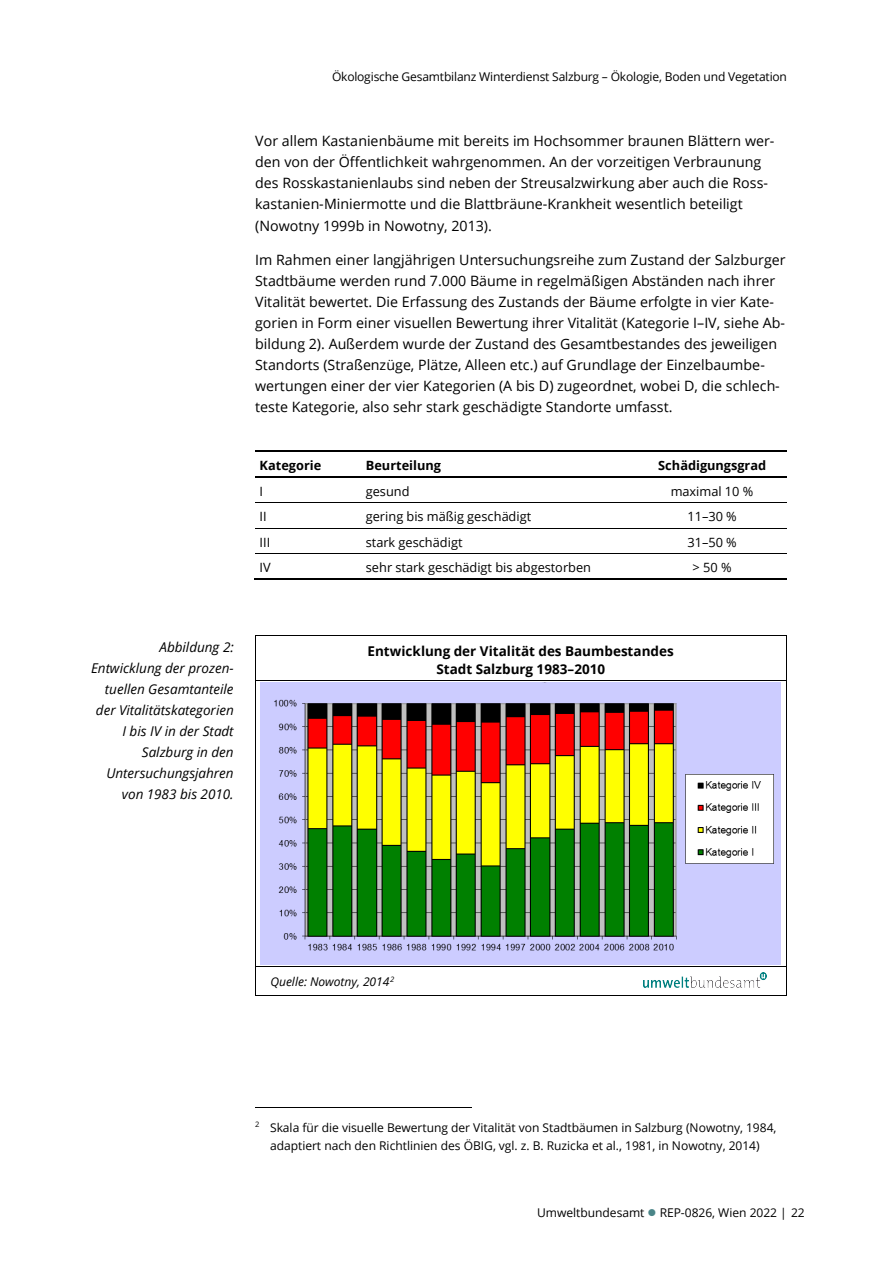
<style>
.page{position:relative;width:893px;height:1264px;background:#fff}
.page>*{position:absolute;margin:0;border:0;box-sizing:border-box;transform-origin:0 0}
.t1{font:14.25px/21px "Open Sans";color:#000}
.t2{font:italic 13.5px/21px "Open Sans";color:#000;text-align:right}
.t3{font:700 13.5px/18.3px "Open Sans";color:#000;text-align:center}
.t4{font:12.75px "Open Sans";color:#000}
.t5{font:700 12.75px "Open Sans";color:#000}
.t6{font:12px/18px "Open Sans";letter-spacing:-.005em;color:#000;text-align:center}
.t7{font:italic 12px "Open Sans";color:#000}
.s1{color:#4a8588}
</style>
<div class="page">
<hr style="left:255px;top:450px;width:107px;height:1px;background:#000">
<hr style="left:363px;top:450px;width:275px;height:1px;background:#000">
<hr style="left:639px;top:450px;width:148px;height:1px;background:#000">
<hr style="left:255px;top:476px;width:107px;height:2px;background:#000">
<hr style="left:363px;top:476px;width:275px;height:2px;background:#000">
<hr style="left:639px;top:476px;width:148px;height:2px;background:#000">
<hr style="left:255px;top:502px;width:107px;height:1px;background:#000">
<hr style="left:362px;top:502px;width:276px;height:1px;background:#000">
<hr style="left:638px;top:502px;width:149px;height:1px;background:#000">
<hr style="left:255px;top:528px;width:107px;height:1px;background:#000">
<hr style="left:362px;top:528px;width:276px;height:1px;background:#000">
<hr style="left:638px;top:528px;width:149px;height:1px;background:#000">
<hr style="left:255px;top:553px;width:107px;height:1px;background:#000">
<hr style="left:362px;top:553px;width:276px;height:1px;background:#000">
<hr style="left:638px;top:553px;width:149px;height:1px;background:#000">
<hr style="left:254px;top:578px;width:108px;height:1px;background:#000">
<hr style="left:362px;top:578px;width:276px;height:1px;background:#000">
<hr style="left:638px;top:578px;width:149px;height:1px;background:#000">
<hr style="left:256px;top:635px;width:530px;height:1px;background:#000">
<hr style="left:255px;top:638px;width:1px;height:41px;background:#000">
<hr style="left:786px;top:638px;width:1px;height:41px;background:#000">
<hr style="left:256px;top:679px;width:530px;height:1px;background:#000">
<hr style="left:255px;top:682px;width:1px;height:284px;background:#000">
<hr style="left:786px;top:682px;width:1px;height:284px;background:#000">
<hr style="left:256px;top:966px;width:322px;height:1px;background:#000">
<hr style="left:579px;top:966px;width:207px;height:1px;background:#000">
<svg style="left:255px;top:966px;width:1px;height:29px"></svg>
<hr style="left:256px;top:994px;width:322px;height:1px;background:#000">
<hr style="left:578px;top:994px;width:208px;height:1px;background:#000">
<svg style="left:786px;top:966px;width:1px;height:29px"></svg>
<hr style="left:255px;top:1106px;width:216px;height:1px;background:#000">
<img style="left:261px;top:682px;width:520px;height:282px">
<img style="left:644px;top:972px;width:123px;height:14px">
<p class="t6" style="left:332px;top:67px;width:456px">Ökologische Gesamtbilanz Winterdienst Salzburg – Ökologie, Boden und Vegetation</p>
<p class="t1" style="left:255px;top:130px;width:521px">Vor allem Kastanienbäume mit bereits im Hochsommer braunen Blättern wer&shy;den von der Öffentlichkeit wahrgenommen. An der vorzeitigen Verbraunung des Rosskastanienlaubs sind neben der Streusalzwirkung aber auch die Ross&shy;kastanien-Miniermotte und die Blattbräune-Krankheit wesentlich beteiligt (Nowotny 1999b in Nowotny, 2013).</p>
<p class="t1" style="left:255px;top:249px;width:532px">Im Rahmen einer langjährigen Untersuchungsreihe zum Zustand der Salzburger Stadtbäume werden rund 7.000 Bäume in regelmäßigen Abständen nach ihrer Vitalität bewertet. Die Erfassung des Zustands der Bäume erfolgte in vier Kate&shy;gorien in Form einer visuellen Bewertung ihrer Vitalität (Kategorie I–IV, siehe Ab&shy;bildung 2). Außerdem wurde der Zustand des Gesamtbestandes des jeweiligen Standorts (Straßenzüge, Plätze, Alleen etc.) auf Grundlage der Einzelbaumbe&shy;wertungen einer der vier Kategorien (A bis D) zugeordnet, wobei D, die schlech&shy;teste Kategorie, also sehr stark geschädigte Standorte umfasst.</p>
<p class="t5" style="left:260px;top:456px;width:63px">Kategorie</p>
<p class="t5" style="left:366px;top:456px;width:77px">Beurteilung</p>
<p class="t5" style="left:658px;top:456px;width:109px">Schädigungsgrad</p>
<p class="t4" style="left:260px;top:482px;width:5px">I</p>
<p class="t4" style="left:366px;top:482px;width:45px">gesund</p>
<p class="t4" style="left:671px;top:482px;width:84px">maximal 10 %</p>
<p class="t4" style="left:260px;top:507px;width:9px">II</p>
<p class="t4" style="left:366px;top:507px;width:167px">gering bis mäßig geschädigt</p>
<p class="t4" style="left:687px;top:507px;width:51px">11–30 %</p>
<p class="t4" style="left:260px;top:533px;width:12px">III</p>
<p class="t4" style="left:366px;top:533px;width:98px">stark geschädigt</p>
<p class="t4" style="left:687px;top:533px;width:51px">31–50 %</p>
<p class="t4" style="left:260px;top:558px;width:13px">IV</p>
<p class="t4" style="left:366px;top:558px;width:227px">sehr stark geschädigt bis abgestorben</p>
<p class="t4" style="left:693px;top:558px;width:41px">&gt;50%</p>
<p class="t2" style="left:91px;top:636px;width:144px">Abbildung 2:<br>Entwicklung der prozen&shy;tuellen Gesamtanteile der Vitalitätskategorien<br>I bis IV in der Stadt<br>Salzburg in den<br>Untersuchungsjahren von 1983 bis 2010.</p>
<p class="t3" style="left:368px;top:641px;width:308px">Entwicklung der Vitalität des Baumbestandes<br>Stadt Salzburg 1983–2010</p>
<p class="t7" style="left:270px;top:973px;width:125px">Quelle: Nowotny, 2014<sup>2</sup></p>
<p class="t6" style="left:255px;top:1117px;width:523px"><sup>2</sup> Skala für die visuelle Bewertung der Vitalität von Stadtbäumen in Salzburg (Nowotny, 1984, adaptiert nach den Richtlinien des ÖBIG, vgl. z. B. Ruzicka et al., 1981, in Nowotny, 2014)</p>
<p class="t6" style="left:537px;top:1203px;width:269px">Umweltbundesamt <span class="s1">●</span> REP-0826, Wien 2022 | 22</p>
</div>
